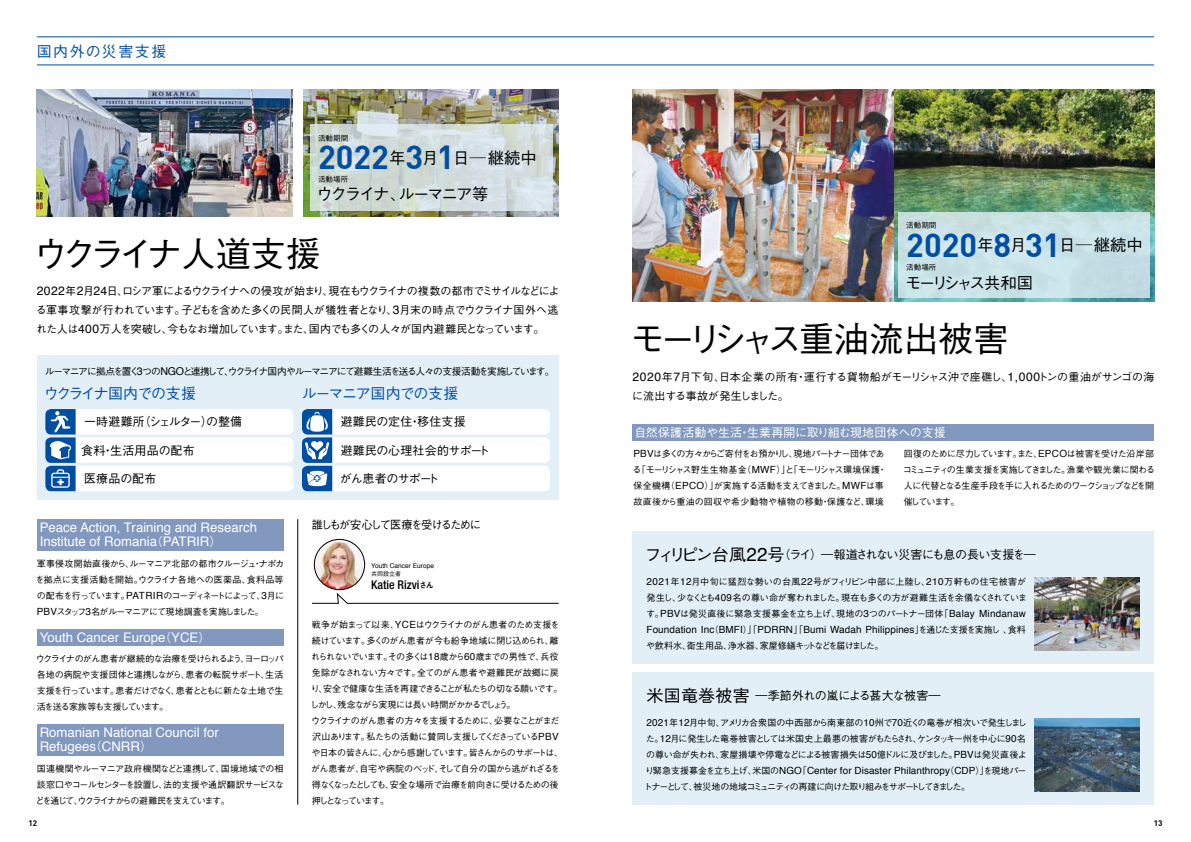
<style>
.page{position:relative;width:1191px;height:842px;background:#fff}
.page>*{position:absolute;margin:0;border:0;box-sizing:border-box;transform-origin:0 0}
.t1{font:500 35px "Gothic BBB Pro";letter-spacing:-.085em;color:#000}
.t2{font:500 35px "Gothic BBB Pro";letter-spacing:-.105em;color:#000}
.t3{font:700 32.7px "DIN";color:#004ea2}
.t4{font:500 16.3px "Gothic BBB Pro";letter-spacing:-.125em;color:#000}
.t5{font:500 16.3px "Gothic BBB Pro";letter-spacing:-.17em;color:#000}
.t6{font:500 15px "Gothic BBB Pro";letter-spacing:-.075em;color:#004ea2}
.t7{font:500 15px "Gothic BBB Pro";letter-spacing:.095em;color:#004ea2}
.t8{font:13.2px/14px "Helvetica";color:#fff}
.t9{font:500 condensed 12.1px "Helvetica Neue LT Std";color:#000}
.t10{font:500 12px "Gothic BBB Pro";letter-spacing:-.015em;color:#000}
.t11{font:500 12px "Gothic BBB Pro";letter-spacing:-.045em;color:#000}
.t12{font:500 12px "Gothic BBB Pro";color:#fff}
.t13{font:500 12px "Gothic BBB Pro";letter-spacing:-.05em;color:#000}
.t14{font:500 12px "Gothic BBB Pro";letter-spacing:.015em;color:#000}
.t15{font:500 12px "Gothic BBB Pro";letter-spacing:-.065em;color:#000}
.t16{font:500 11.5px "Gothic BBB Pro";letter-spacing:-.14em;color:#000}
.t17{font:500 11px/19px "Gothic BBB Pro";letter-spacing:-.03em;color:#000;text-align:justify}
.t18{font:9.9px "Helvetica";letter-spacing:.01em;color:#000}
.t19{font:500 9.8px "Gothic BBB Pro";letter-spacing:-.13em;color:#000}
.t20{font:500 9px/16px "Gothic BBB Pro";letter-spacing:-.085em;color:#000;text-align:justify}
.t21{font:500 9px/16px "Gothic BBB Pro";letter-spacing:-.045em;color:#000}
.t22{font:500 9px "Gothic BBB Pro";letter-spacing:-.135em;color:#000}
.t23{font:700 8px "DIN";color:#000}
.t24{font:500 7.6px "Gothic BBB Pro";color:#000}
.t25{font:6.6px "Helvetica";color:#000}
.t26{font:500 6px "Gothic BBB Pro";color:#000}
.s1{font-family:"Helvetica";font-weight:400;font-size:12.1px}
.s2{font-family:"Helvetica";font-weight:400;font-size:10.8px}
.s3{font-family:"Gothic BBB Pro";font-weight:500;font-size:12px}
.s4{font-family:"Helvetica";font-weight:400;font-size:9.9px}
.s5{font-family:"Midashi Go Pro MB31";font-weight:400;font-stretch:normal;font-size:8px}
.s6{font-size:17px}
.s7{font-family:"Helvetica";font-weight:400;font-size:18.7px}
.s8{font-family:"Ryumin Pro";font-weight:400}
.s9{font-family:"Gothic BBB Pro";font-weight:500;font-size:9px}
</style>
<div class="page">
<hr style="left:297px;top:519px;width:1px;height:286px;background:#000">
<div style="left:632px;top:424px;width:522px;height:17px;background:#8298be"></div>
<div style="left:37px;top:519px;width:246px;height:31px;background:#8298be"></div>
<div style="left:37px;top:629px;width:246px;height:17px;background:#8298be"></div>
<div style="left:37px;top:724px;width:246px;height:31px;background:#8298be"></div>
<img style="left:314px;top:539px;width:51px;height:51px;border-radius:25px">
<div style="left:314px;top:539px;width:51px;height:51px;border:1px solid #000;border-radius:50%"></div>
<svg style="left:312px;top:592px;width:247px;height:12px"></svg>
<img style="left:37px;top:89px;width:255px;height:128px">
<img style="left:303px;top:89px;width:255px;height:128px">
<hr style="left:37px;top:36px;width:1117px;height:1px;background:#004ea2">
<hr style="left:37px;top:64px;width:1117px;height:1px;background:#004ea2">
<div style="left:37px;top:356px;width:521px;height:144px;background:#e3eff6"></div>
<div style="left:45px;top:409px;width:248px;height:26px;background:#fff;border-radius:6px"></div>
<div style="left:302px;top:409px;width:248px;height:26px;background:#fff;border-radius:6px"></div>
<div style="left:45px;top:437px;width:248px;height:26px;background:#fff;border-radius:6px"></div>
<div style="left:302px;top:437px;width:248px;height:26px;background:#fff;border-radius:6px"></div>
<div style="left:45px;top:466px;width:248px;height:25px;background:#fff;border-radius:6px"></div>
<div style="left:302px;top:466px;width:248px;height:25px;background:#fff;border-radius:6px"></div>
<img style="left:632px;top:89px;width:522px;height:213px">
<div style="left:897px;top:212px;width:252px;height:85px;background:#cae2e7"></div>
<div style="left:632px;top:532px;width:522px;height:132px;background:#e3eff6"></div>
<img style="left:1034px;top:577px;width:106px;height:73px">
<div style="left:632px;top:673px;width:522px;height:132px;background:#e3eff6"></div>
<img style="left:1034px;top:718px;width:106px;height:73px">
<svg style="left:45px;top:409px;width:31px;height:82px"></svg>
<svg style="left:302px;top:409px;width:30px;height:82px"></svg>
<svg style="left:309px;top:125px;width:243px;height:86px;background:#d2dcdb"></svg>
<h3 class="t7" style="left:37px;top:39px;width:131px">国内外の災害支援</h3>
<p class="t24" style="left:318px;top:132px;width:32px">活動期間</p>
<h2 class="t3" style="left:318px;top:136px;width:220px">2022<sup>年</sup>3<sup>月</sup>1<sup>日</sup><sup>─</sup><sup>継続中</sup></h2>
<p class="t24" style="left:318px;top:173px;width:32px">活動場所</p>
<h3 class="t4" style="left:316px;top:181px;width:173px">ウクライナ、ルーマニア等</h3>
<h1 class="t2" style="left:33px;top:226px;width:289px">ウクライナ人道支援</h1>
<p class="t17" style="left:36px;top:280px;width:525px"><span class="s1">2022</span>年<span class="s1">2</span>月<span class="s1">24</span>日、ロシア軍によるウクライナへの侵攻が始まり、現在もウクライナの複数の都市でミサイルなどによる軍事攻撃が行われています。子どもを含めた多くの民間人が犠牲者となり、<span class="s1">3</span>月末の時点でウクライナ国外へ逃れた人は<span class="s1">400</span>万人を突破し、今もなお増加しています。また、国内でも多くの人々が国内避難民となっています。</p>
<p class="t19" style="left:45px;top:363px;width:511px">ルーマニアに拠点を置く<span class="s2">3</span>つの<span class="s2">NGO</span>と連携して、ウクライナ国内やルーマニアにて避難生活を送る人々の支援活動を実施しています。</p>
<h3 class="t6" style="left:44px;top:381px;width:154px">ウクライナ国内での支援</h3>
<h3 class="t6" style="left:302px;top:381px;width:158px">ルーマニア国内での支援</h3>
<h3 class="t10" style="left:84px;top:412px;width:160px">一時避難所（シェルター）の整備</h3>
<h3 class="t14" style="left:341px;top:412px;width:127px">避難民の定住・移住支援</h3>
<h3 class="t14" style="left:81px;top:441px;width:115px">食料・生活用品の配布</h3>
<h3 class="t10" style="left:341px;top:441px;width:151px">避難民の心理社会的サポート</h3>
<h3 class="t10" style="left:84px;top:469px;width:74px">医療品の配布</h3>
<h3 class="t15" style="left:340px;top:469px;width:101px">がん患者のサポート</h3>
<h3 class="t8" style="left:40px;top:521px;width:219px">Peace Action, Training and Research<br>Institute of Romania<span class="s3">（</span>PATRIR<span class="s3">）</span></h3>
<p class="t20" style="left:36px;top:554px;width:250px">軍事侵攻開始直後から、ルーマニア北部の都市クルージュ・ナポカを拠点に支援活動を開始。ウクライナ各地への医薬品、食料品等の配布を行っています。<span class="s4">PATRIR</span>のコーディネートによって、<span class="s4">3</span>月に<span class="s4">PBV</span>スタッフ<span class="s4">3</span>名がルーマニアにて現地調査を実施しました。</p>
<h3 class="t8" style="left:40px;top:631px;width:172px">Youth Cancer Europe<span class="s3">（</span>YCE<span class="s3">）</span></h3>
<p class="t20" style="left:36px;top:650px;width:249px">ウクライナのがん患者が継続的な治療を受けられるよう、ヨーロッパ各地の病院や支援団体と連携しながら、患者の転院サポート、生活支援を行っています。患者だけでなく、患者とともに新たな土地で生活を送る家族等も支援しています。</p>
<h3 class="t8" style="left:40px;top:726px;width:180px">Romanian National Council for<br>Refugees<span class="s3">（</span>CNRR<span class="s3">）</span></h3>
<p class="t20" style="left:36px;top:759px;width:250px">国連機関やルーマニア政府機関などと連携して、国境地域での相談窓口やコールセンターを設置し、法的支援や通訳翻訳サービスなどを通じて、ウクライナからの避難民を支えています。</p>
<p class="t16" style="left:312px;top:516px;width:171px">誰しもが安心して医療を受けるために</p>
<p class="t25" style="left:371px;top:561px;width:64px">Youth Cancer Europe</p>
<p class="t26" style="left:371px;top:569px;width:31px">共同設立者</p>
<h3 class="t9" style="left:371px;top:577px;width:64px">Katie Rizvi<span class="s5">さん</span></h3>
<p class="t20" style="left:310px;top:615px;width:254px;text-align:left">戦争が始まって以来、<span class="s4">YCE</span>はウクライナのがん患者のため支援を続けています。多くのがん患者が今も紛争地域に閉じ込められ、離れられないでいます。その多くは<span class="s4">18</span>歳から<span class="s4">60</span>歳までの男性で、兵役免除がなされない方々です。全てのがん患者や避難民が故郷に戻り、安全で健康な生活を再建できることが私たちの切なる願いです。しかし、残念ながら実現には長い時間がかかるでしょう。<br>ウクライナのがん患者の方々を支援するために、必要なことがまだ沢山あります。私たちの活動に賛同し支援してくださっている<span class="s4">PBV</span>や日本の皆さんに、心から感謝しています。皆さんからのサポートは、がん患者が、自宅や病院のベッド、そして自分の国から逃がれざるを得なくなったとしても、安全な場所で治療を前向きに受けるための後押しとなっています。</p>
<p class="t24" style="left:906px;top:219px;width:32px">活動期間</p>
<h2 class="t3" style="left:906px;top:223px;width:238px">2020<sup>年</sup>8<sup>月</sup>31<sup>日</sup><sup>─</sup><sup>継続中</sup></h2>
<p class="t24" style="left:906px;top:261px;width:32px">活動場所</p>
<h3 class="t5" style="left:905px;top:270px;width:129px">モーリシャス共和国</h3>
<h1 class="t1" style="left:630px;top:311px;width:380px">モーリシャス重油流出被害</h1>
<p class="t17" style="left:632px;top:365px;width:524px"><span class="s1">2020</span>年<span class="s1">7</span>月下旬、日本企業の所有・運行する貨物船がモーリシャス沖で座礁し、<span class="s1">1,000</span>トンの重油がサンゴの海に流出する事故が発生しました。</p>
<h3 class="t12" style="left:634px;top:423px;width:313px">自然保護活動や生活・生業再開に取り組む現地団体への支援</h3>
<p class="t21" style="left:632px;top:445px;width:256px"><span class="s4">PBV</span>は多くの方々からご寄付をお預かりし、現地パートナー団体である「モーリシャス野生生物基金（<span class="s4">MWF</span>）」と「モーリシャス環境保護・保全機構（<span class="s4">EPCO</span>）」が実施する活動を支えてきました。<span class="s4">MWF</span>は事故直後から重油の回収や希少動物や植物の移動・保護など、環境</p>
<p class="t20" style="left:902px;top:445px;width:254px">回復のために尽力しています。また、<span class="s4">EPCO</span>は被害を受けた沿岸部コミュニティの生業支援を実施してきました。漁業や観光業に関わる人に代替となる生産手段を手に入れるためのワークショップなどを開催しています。</p>
<h3 class="t11" style="left:644px;top:545px;width:393px"><span class="s6">フィリピン台風</span><span class="s7">22</span><span class="s6">号</span>（ライ）<span class="s8">―</span>報道されない災害にも息の長い支援を<span class="s8">―</span></h3>
<p class="t20" style="left:646px;top:572px;width:382px"><span class="s4">2021</span>年<span class="s4">12</span>月中旬に猛烈な勢いの台風<span class="s4">22</span>号がフィリピン中部に上陸し、<span class="s4">210</span>万軒もの住宅被害が発生し、少なくとも<span class="s4">409</span>名の尊い命が奪われました。現在も多くの方が避難生活を余儀なくされています。<span class="s4">PBV</span>は発災直後に緊急支援募金を立ち上げ、現地の<span class="s4">3</span>つのパートナー団体「<span class="s4">Balay Mindanaw</span></p>
<p class="t18" style="left:646px;top:622px;width:381px">Foundation Inc<span class="s9">（</span>BMFI<span class="s9">）」「</span>PDRRN<span class="s9">」「</span>Bumi Wadah Philippines<span class="s9">」を通じた支援を実施し、食料</span></p>
<p class="t21" style="left:646px;top:636px;width:239px">や飲料水、衛生用品、浄水器、家屋修繕キットなどを届けました。</p>
<h3 class="t13" style="left:646px;top:686px;width:295px"><span class="s6">米国竜巻被害</span> <span class="s8">―</span>季節外れの嵐による甚大な被害<span class="s8">―</span></h3>
<p class="t20" style="left:646px;top:713px;width:382px"><span class="s4">2021</span>年<span class="s4">12</span>月中旬、アメリカ合衆国の中西部から南東部の<span class="s4">10</span>州で<span class="s4">70</span>近くの竜巻が相次いで発生しました。<span class="s4">12</span>月に発生した竜巻被害としては米国史上最悪の被害がもたらされ、ケンタッキー州を中心に<span class="s4">90</span>名の尊い命が失われ、家屋損壊や停電などによる被害損失は<span class="s4">50</span>億ドルに及びました。<span class="s4">PBV</span>は発災直後よ</p>
<p class="t18" style="left:645px;top:763px;width:383px"><span class="s9">り緊急支援募金を立ち上げ、米国の</span>NGO<span class="s9">「</span>Center for Disaster Philanthropy<span class="s9">（</span>CDP<span class="s9">）」を現地パー</span></p>
<p class="t22" style="left:643px;top:779px;width:328px">トナーとして、被災地の地域コミュニティの再建に向けた取り組みをサポートしてきました。</p>
<p class="t23" style="left:28px;top:817px;width:10px">12</p>
<p class="t23" style="left:1154px;top:817px;width:10px">13</p>
</div>
